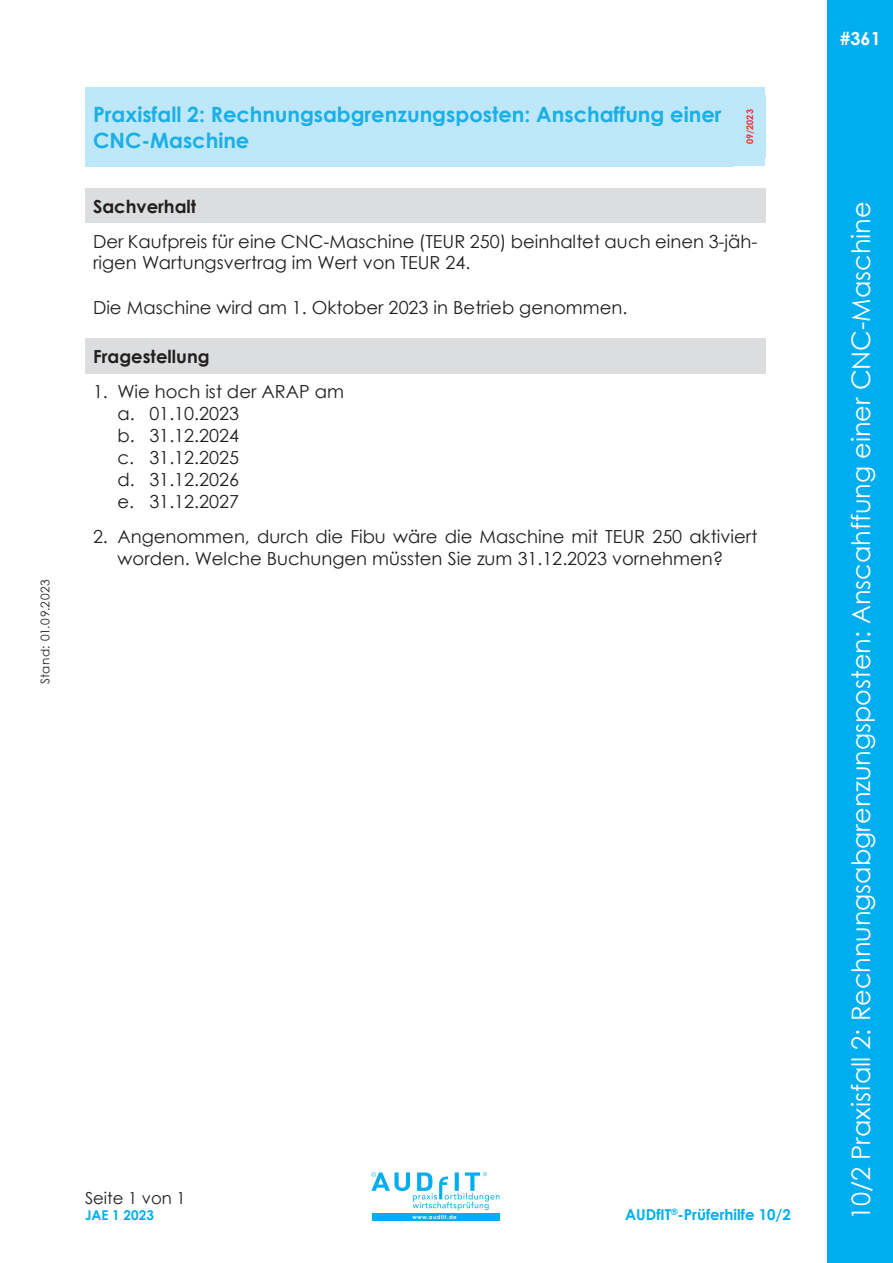
<style>
.page{position:relative;width:893px;height:1263px;background:#fff}
.page>*{position:absolute;margin:0;border:0;box-sizing:border-box;transform-origin:0 0}
.t1{font:25.5px "Century Gothic";color:#fff}
.t2{font:700 21px/25.8px "Century Gothic";color:#1aafe5}
.t3{font:18px/22px "Century Gothic";color:#231f20}
.t4{font:700 18px "Century Gothic";color:#231f20}
.t5{font:700 18px "Century Gothic";color:#fff}
.t6{font:16.5px "Century Gothic";color:#231f20}
.t7{font:700 15px "Century Gothic";color:#00aeef}
.t8{font:15px "Century Gothic";color:#231f20}
.t9{font:700 13.5px "Century Gothic";color:#00aeef}
.t10{font:12px "Century Gothic";letter-spacing:.04em;color:#231f20}
.t11{font:700 9px "Century Gothic";color:#ee2d2d}
.t12{font:700 5.55px "Century Gothic";letter-spacing:.09em;color:#fff}
</style>
<div class="page">
<div style="left:85px;top:87px;width:649px;height:79px;background:#bfe7fa"></div>
<div style="left:734px;top:95px;width:31px;height:63px;background:#bfe7fa"></div>
<div style="left:733px;top:87px;width:32px;height:8px;background:#bfe7fa"></div>
<div style="left:733px;top:158px;width:32px;height:8px;background:#bfe7fa"></div>
<div style="left:85px;top:188px;width:680px;height:35px;background:#dcdddf"></div>
<div style="left:93px;top:345px;width:664px;height:22px;background:#dcdddf"></div>
<div style="left:85px;top:339px;width:680px;height:6px;background:#dcdddf"></div>
<div style="left:85px;top:367px;width:680px;height:6px;background:#dcdddf"></div>
<div style="left:827px;top:0;width:66px;height:1263px;background:#00aeef"></div>
<div style="left:372px;top:1213px;width:127px;height:8px;background:#00aeef"></div>
<svg style="left:371px;top:1172px;width:128px;height:38px"></svg>
<p class="t10" style="left:37px;top:684px;width:106px;rotate:-90deg">Stand: 01.09.2023</p>
<p class="t2" style="left:93px;top:100px;width:630px">Praxisfall 2: Rechnungsabgrenzungsposten: Anschaffung einer<br>CNC-Maschine</p>
<p class="t11" style="left:743px;top:144px;width:36px;rotate:-90deg">09/2023</p>
<p class="t4" style="left:93px;top:192px;width:105px">Sachverhalt</p>
<p class="t3" style="left:93px;top:230px;width:666px">Der Kaufpreis für eine CNC-Maschine (TEUR 250) beinhaltet auch einen 3-jäh&shy;rigen Wartungsvertrag im Wert von TEUR 24.</p>
<p class="t3" style="left:93px;top:296px;width:536px">Die Maschine wird am 1. Oktober 2023 in Betrieb genommen.</p>
<p class="t4" style="left:93px;top:343px;width:118px">Fragestellung</p>
<p class="t3" style="left:118px;top:380px;width:228px;text-indent:-24px">1. Wie hoch ist der ARAP am a. 01.10.2023<br>b. 31.12.2024<br>c. 31.12.2025<br>d. 31.12.2026<br>e. 31.12.2027</p>
<p class="t3" style="left:93px;top:525px;width:666px;text-align:center">2. Angenommen, durch die Fibu wäre die Maschine mit TEUR 250 aktiviert worden. Welche Buchungen müssten Sie zum 31.12.2023 vornehmen?</p>
<p class="t6" style="left:85px;top:1187px;width:102px">Seite 1 von 1</p>
<p class="t9" style="left:85px;top:1205px;width:70px">JAE 1 2023</p>
<p class="t7" style="left:625px;top:1203px;width:167px">AUDfIT<sup>®</sup>-Prüferhilfe 10/2</p>
<p class="t8" style="left:85px;top:1192px;width:93px">Seite 1 von 1</p>
<p class="t12" style="left:412px;top:1213px;width:46px">www.audfit.de</p>
<p class="t5" style="left:840px;top:24px;width:43px">#361</p>
<h1 class="t1" style="left:843px;top:1220px;width:1020px;rotate:-90deg">10/2 Praxisfall 2: Rechnungsabgrenzungsposten: Anscahffung einer CNC-Maschine</h1>
</div>
